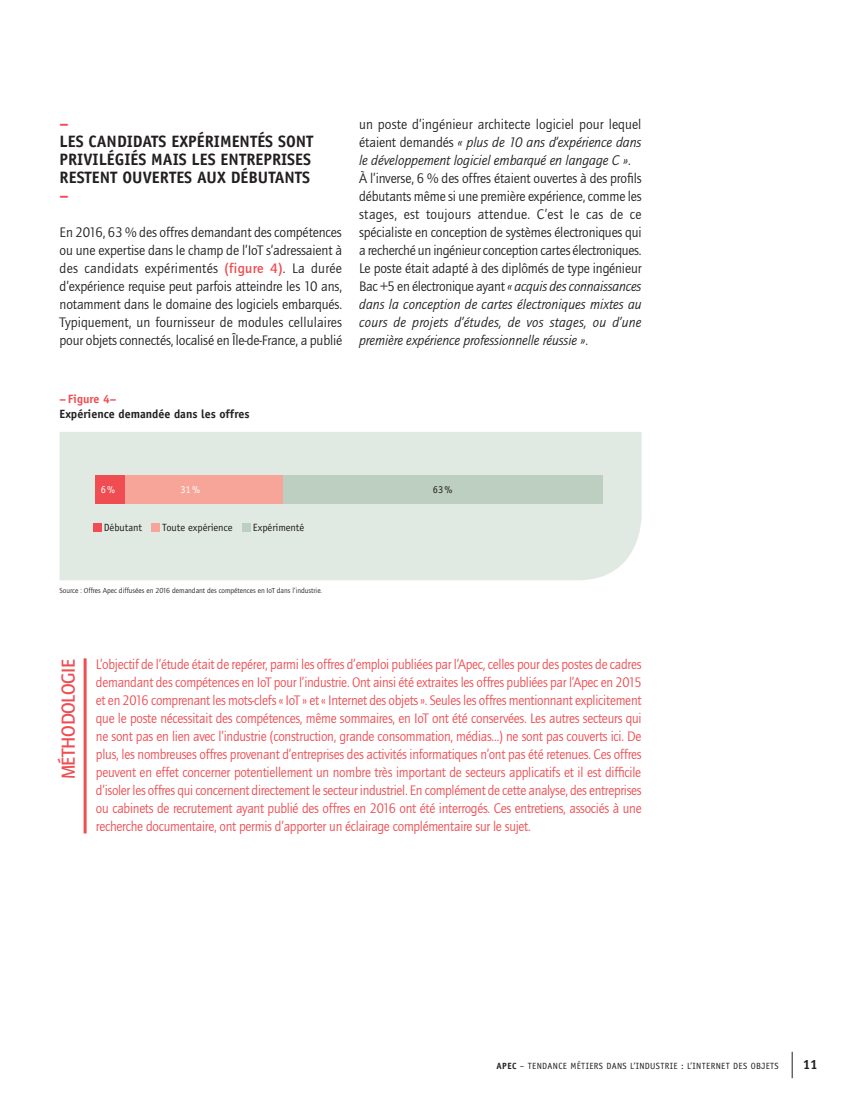
<style>
.page{position:relative;width:851px;height:1106px;background:#fff}
.page>*{position:absolute;margin:0;border:0;box-sizing:border-box;transform-origin:0 0}
.t1{font:700 19.5px "Quay Itc T";letter-spacing:-.02em;color:#ef4d52;scale:.94 1}
.t2{font:700 16.5px/18px "Officina Sans";color:#231f20}
.t3{font:700 16.5px "Officina Sans";color:#ef4d52}
.t4{font:14.25px/18px "Quay Itc T";letter-spacing:-.02em;color:#ef4d52;text-align:justify;scale:.95 1}
.t5{font:14.25px/18px "Quay Itc T";letter-spacing:-.01em;color:#231f20;text-align:justify}
.t6{font:700 13.5px "Officina Sans";color:#231f20}
.t7{font:700 12px "Officina Sans";color:#231f20}
.t8{font:700 12px "Officina Sans";color:#ef4d52}
.t9{font:10.5px "Officina Sans";letter-spacing:-.005em;color:#231f20}
.t10{font:10.5px "Officina Sans";color:#fff}
.t11{font:9px "Officina Sans";letter-spacing:.04em;color:#231f20}
.t12{font:7.5px "Quay Itc T";color:#231f20}
.s1{font-weight:700;color:#ef4d52}
.s2{font-style:italic}
.s3{font-weight:700}
</style>
<div class="page">
<svg style="left:791px;top:1051px;width:1px;height:27px"></svg>
<div style="left:60px;top:432px;width:581px;height:148px;background:#e1eae2"></div>
<div style="left:93px;top:523px;width:8px;height:9px;background:#ef4d52"></div>
<div style="left:151px;top:523px;width:9px;height:9px;background:#f7a598"></div>
<div style="left:242px;top:523px;width:8px;height:9px;background:#bccfc1"></div>
<div style="left:95px;top:475px;width:31px;height:28px;background:#ef4d52"></div>
<div style="left:126px;top:475px;width:157px;height:28px;background:#f7a598"></div>
<div style="left:283px;top:475px;width:319px;height:28px;background:#bccfc1"></div>
<hr style="left:84px;top:658px;width:3px;height:175px;background:#ef4d52">
<p class="t3" style="left:60px;top:113px;width:11px">–</p>
<p class="t2" style="left:60px;top:132px;width:255px">LES CANDIDATS EXPÉRIMENTÉS SONT<br>PRIVILÉGIÉS MAIS LES ENTREPRISES<br>RESTENT OUVERTES AUX DÉBUTANTS</p>
<p class="t3" style="left:60px;top:185px;width:11px">–</p>
<p class="t5" style="left:60px;top:223px;width:284px">En 2016, 63 % des offres demandant des compétences ou une expertise dans le champ de l’IoT s’adressaient à des candidats expérimentés <span class="s1">(figure 4)</span>. La durée d’expérience requise peut parfois atteindre les 10 ans, notamment dans le domaine des logiciels embarqués.<br>Typiquement, un fournisseur de modules cellulaires pour objets connectés, localisé en Île-de-France, a publié</p>
<p class="t5" style="left:359px;top:115px;width:284px;text-align:left">un poste d’ingénieur architecte logiciel pour lequel étaient demandés <span class="s2">« plus de 10 ans d’expérience dans le développement logiciel embarqué en langage C »</span>.<br>À l’inverse, 6 % des offres étaient ouvertes à des profils débutants même si une première expérience, comme les stages, est toujours attendue. C’est le cas de ce spécialiste en conception de systèmes électroniques qui a recherché un ingénieur conception cartes électroniques.<br>Le poste était adapté à des diplômés de type ingénieur Bac +5 en électronique ayant <span class="s2">« acquis des connaissances dans la conception de cartes électroniques mixtes au cours de projets d’études, de vos stages, ou d’une première expérience professionnelle réussie »</span>.</p>
<p class="t8" style="left:60px;top:392px;width:58px">–Figure 4–</p>
<p class="t7" style="left:60px;top:407px;width:191px">Expérience demandée dans les offres</p>
<p class="t10" style="left:101px;top:483px;width:16px">6%</p>
<p class="t10" style="left:180px;top:483px;width:21px">31%</p>
<p class="t9" style="left:433px;top:483px;width:21px">63%</p>
<p class="t9" style="left:104px;top:521px;width:40px">Débutant</p>
<p class="t9" style="left:162px;top:521px;width:72px">Toute expérience</p>
<p class="t9" style="left:253px;top:521px;width:53px">Expérimenté</p>
<p class="t12" style="left:60px;top:586px;width:264px">Source : Offres Apec diffusées en 2016 demandant des compétences en IoT dans l’industrie.</p>
<h1 class="t1" style="left:57px;top:779px;width:130px;rotate:-90deg">MÉTHODOLOGIE</h1>
<p class="t4" style="left:96px;top:655px;width:576px">L’objectif de l’étude était de repérer, parmi les offres d’emploi publiées par l’Apec, celles pour des postes de cadres demandant des compétences en IoT pour l’industrie. Ont ainsi été extraites les offres publiées par l’Apec en 2015 et en 2016 comprenant les mots-clefs « IoT » et « Internet des objets ». Seules les offres mentionnant explicitement que le poste nécessitait des compétences, même sommaires, en IoT ont été conservées. Les autres secteurs qui ne sont pas en lien avec l’industrie (construction, grande consommation, médias…) ne sont pas couverts ici. De plus, les nombreuses offres provenant d’entreprises des activités informatiques n’ont pas été retenues. Ces offres peuvent en effet concerner potentiellement un nombre très important de secteurs applicatifs et il est difficile d’isoler les offres qui concernent directement le secteur industriel. En complément de cette analyse, des entreprises ou cabinets de recrutement ayant publié des offres en 2016 ont été interrogés. Ces entretiens, associés à une recherche documentaire, ont permis d’apporter un éclairage complémentaire sur le sujet.</p>
<p class="t11" style="left:496px;top:1060px;width:283px"><span class="s3">APEC</span> – TENDANCE MÉTIERS DANS L’INDUSTRIE : L’INTERNET DES OBJETS</p>
<p class="t6" style="left:802px;top:1055px;width:17px">11</p>
</div>
